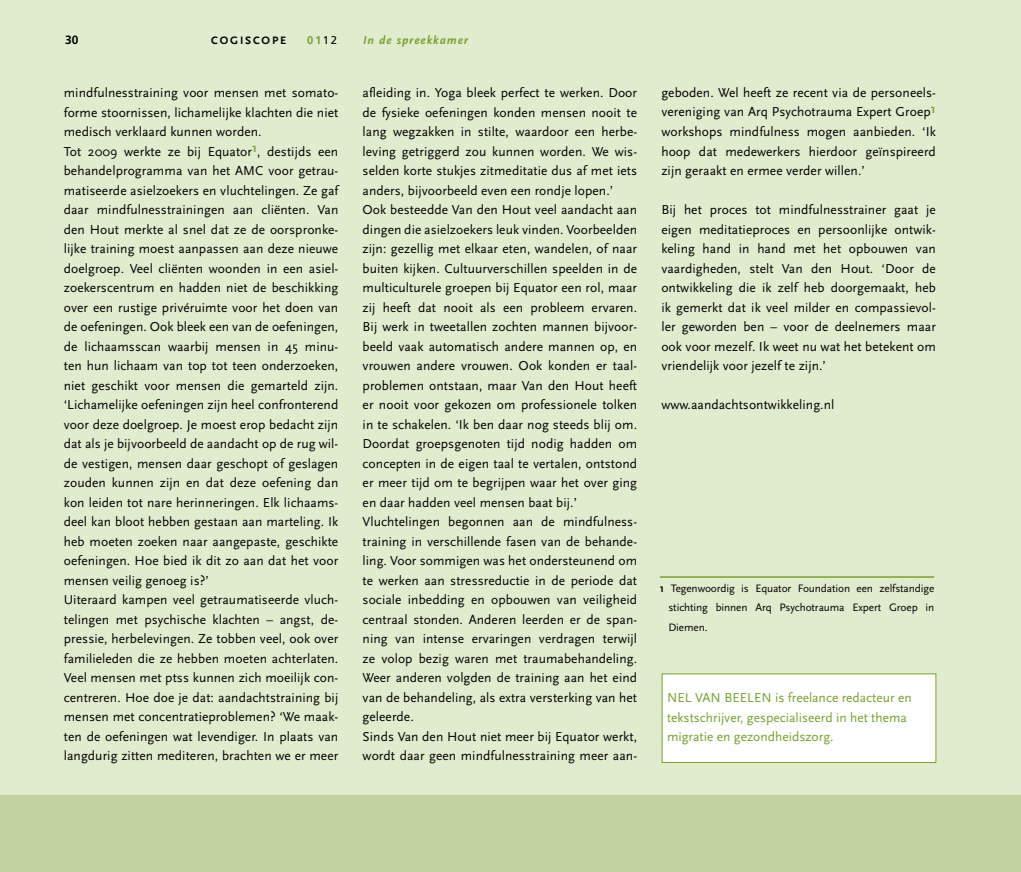
<style>
.page{position:relative;width:1021px;height:872px;background:#fff}
.page>*{position:absolute;margin:0;border:0;box-sizing:border-box;transform-origin:0 0}
.t1{font:13.5px/19.5px "Scala Sans Pro";letter-spacing:.005em;color:#000}
.t2{font:13.5px/19.5px "Scala Sans Pro";color:#78a22f}
.t3{font:italic 700 12px "Scala Sans Pro";letter-spacing:.075em;color:#78a22f}
.t4{font:700 12px "Frutiger LT Std";color:#000}
.t5{font:11.25px/19.5px "Scala Sans Pro";letter-spacing:-.01em;color:#000;text-align:justify}
.t6{font:700 11.25px "Scala Sans Pro";letter-spacing:.16em;color:#000}
.t7{font:700 11.25px "Frutiger LT Std";color:#78a22f}
.s1{font-weight:400;color:#000}
.s2{font-weight:700}
</style>
<div class="page">
<div style="left:0;top:0;width:1020px;height:872px;background:#e1eccf"></div>
<div style="left:662px;top:674px;width:273px;height:88px;background:#fff"></div>
<div style="left:661px;top:673px;width:275px;height:90px;border:1px solid #78a22f"></div>
<div style="left:0;top:795px;width:1020px;height:77px;background:#c1d29f"></div>
<hr style="left:660px;top:576px;width:274px;height:2px;background:#78a22f">
<p class="t4" style="left:65px;top:32px;width:15px">30</p>
<p class="t6" style="left:211px;top:33px;width:76px">COGISCOPE</p>
<p class="t7" style="left:307px;top:33px;width:32px">01<span class="s1">12</span></p>
<p class="t3" style="left:363px;top:32px;width:106px">In de spreekkamer</p>
<p class="t1" style="left:64px;top:83px;width:276px">mindfulnesstraining voor mensen met somato&shy;forme stoornissen, lichamelijke klachten die niet medisch verklaard kunnen worden.<br>Tot 2009 werkte ze bij Equator<sup>1</sup>, destijds een behandelprogramma van het AMC voor getrau&shy;matiseerde asielzoekers en vluchtelingen. Ze gaf daar mindfulnesstrainingen aan cliënten. Van den Hout merkte al snel dat ze de oorspronke&shy;lijke training moest aanpassen aan deze nieuwe doelgroep. Veel cliënten woonden in een asiel&shy;zoekerscentrum en hadden niet de beschikking over een rustige privéruimte voor het doen van de oefeningen. Ook bleek een van de oefeningen, de lichaamsscan waarbij mensen in 45 minu&shy;ten hun lichaam van top tot teen onderzoeken, niet geschikt voor mensen die gemarteld zijn. ‘Lichamelijke oefeningen zijn heel confronterend voor deze doelgroep. Je moest erop bedacht zijn dat als je bijvoorbeeld de aandacht op de rug wil&shy;de vestigen, mensen daar geschopt of geslagen zouden kunnen zijn en dat deze oefening dan kon leiden tot nare herinneringen. Elk lichaams&shy;deel kan bloot hebben gestaan aan marteling. I k heb moeten zoeken naar aangepaste, geschikte oefeningen. Hoe bied ik dit zo aan dat het voor mensen veilig genoeg is?’<br>Uiteraard kampen veel getraumatiseerde vluch&shy;telingen met psychische klachten – angst, de&shy;pressie, herbelevingen. Ze tobben veel, ook over familieleden die ze hebben moeten achterlaten.<br>Veel mensen met ptss kunnen zich moeilijk con&shy;centreren. Hoe doe je dat: aandachtstraining bij mensen met concentratieproblemen? ‘We maak&shy;ten de oefeningen wat levendiger. I n plaats van langdurig zitten mediteren, brachten we er meer</p>
<p class="t1" style="left:362px;top:83px;width:276px">afleiding in. Yoga bleek perfect te werken. Door de fysieke oefeningen konden mensen nooit te lang wegzakken in stilte, waardoor een herbe&shy;leving getriggerd zou kunnen worden. We wis&shy;selden korte stukjes zitmeditatie dus af met iets anders, bijvoorbeeld even een rondje lopen.’ Ook besteedde Van den Hout veel aandacht aan dingen die asielzoekers leuk vinden. Voorbeelden zijn: gezellig met elkaar eten, wandelen, of naar buiten kijken. Cultuurverschillen speelden in de multiculturele groepen bij Equator een rol, maar zij heeft dat nooit als een probleem ervaren.<br>Bij werk in tweetallen zochten mannen bijvoor&shy;beeld vaak automatisch andere mannen op, en vrouwen andere vrouwen. Ook konden er taal&shy;problemen ontstaan, maar Van den Hout heeft er nooit voor gekozen om professionele tolken in te schakelen. ‘I k ben daar nog steeds blij om.<br>Doordat groepsgenoten tijd nodig hadden om concepten in de eigen taal te vertalen, ontstond er meer tijd om te begrijpen waar het over ging en daar hadden veel mensen baat bij.’ Vluchtelingen begonnen aan de mindfulness&shy;training in verschillende fasen van de behande&shy;ling. Voor sommigen was het ondersteunend om te werken aan stressreductie in de periode dat sociale inbedding en opbouwen van veiligheid centraal stonden. Anderen leerden er de span&shy;ning van intense ervaringen verdragen terwijl ze volop bezig waren met traumabehandeling.<br>Weer anderen volgden de training aan het eind van de behandeling, als extra versterking van het geleerde.<br>Sinds Van den Hout niet meer bij Equator werkt, wordt daar geen mindfulnesstraining meer aan-</p>
<p class="t1" style="left:661px;top:83px;width:276px;text-align:justify">geboden. Wel heeft ze recent via de personeels&shy;vereniging van Arq Psychotrauma Expert Groep<sup>1 </sup>workshops mindfulness mogen aanbieden. ‘I k hoop dat medewerkers hierdoor geïnspireerd zijn geraakt en ermee verder willen.’</p>
<p class="t1" style="left:661px;top:200px;width:276px;text-align:justify">Bij het proces tot mindfulnesstrainer gaat je eigen meditatieproces en persoonlijke ontwik&shy;keling hand in hand met het opbouwen van vaardigheden, stelt Van den Hout. ‘Door de ontwikkeling die ik zelf heb doorgemaakt, heb ik gemerkt dat ik veel milder en compassievol&shy;ler geworden ben – voor de deelnemers maar ook voor mezelf. I k weet nu wat het betekent om vriendelijk voor jezelf te zijn.’</p>
<p class="t1" style="left:661px;top:395px;width:174px">www.aandachtsontwikkeling.nl</p>
<p class="t5" style="left:668px;top:578px;width:267px;text-indent:-9px"><span class="s2">1</span> Tegenwoordig is Equator Foundation een zelfstandige stichting binnen Arq Psychotrauma Expert Groep in Diemen.</p>
<p class="t2" style="left:667px;top:688px;width:246px">N el van Beelen is freelance redacteur en tekstschrijver, gespecialiseerd in het thema migratie en gezondheidszorg.</p>
</div>
